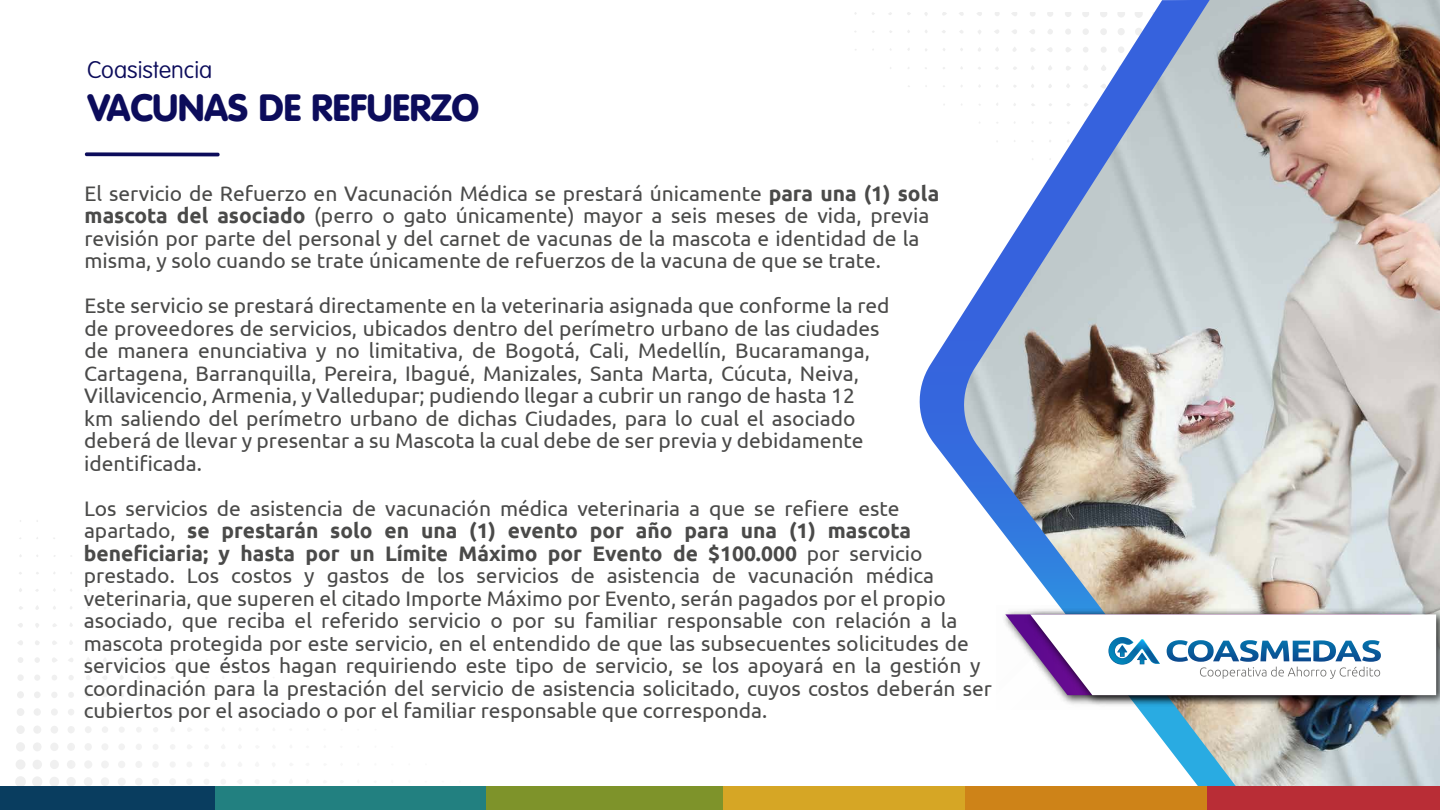
<style>
.page{position:relative;width:1440px;height:810px;background:#fff}
.page>*{position:absolute;margin:0;border:0;box-sizing:border-box;transform-origin:0 0}
.t1{font:900 37.42px "VAG Rounded Std";color:#0c0c5b}
.t2{font:100 23.7px "VAG Rounded Std";color:#0c0c5b}
.t3{font:21px/22.5px "Ubuntu";color:#4a4a49}
.s1{font-weight:700}
</style>
<div class="page">
<div style="left:15px;top:776px;width:11px;height:11px;background:#efefef;border-radius:50%"></div>
<div style="left:32px;top:776px;width:10px;height:11px;background:#efefef;border-radius:50%"></div>
<div style="left:16px;top:759px;width:10px;height:11px;background:#efefef;border-radius:50%"></div>
<div style="left:49px;top:777px;width:10px;height:10px;background:#efefef;border-radius:50%"></div>
<div style="left:33px;top:760px;width:9px;height:9px;background:#efefef;border-radius:50%"></div>
<div style="left:66px;top:777px;width:10px;height:10px;background:#efefef;border-radius:50%"></div>
<div style="left:16px;top:742px;width:9px;height:10px;background:#efefef;border-radius:50%"></div>
<div style="left:50px;top:760px;width:9px;height:9px;background:#efefef;border-radius:50%"></div>
<div style="left:84px;top:777px;width:9px;height:9px;background:#efefef;border-radius:50%"></div>
<div style="left:33px;top:742px;width:9px;height:9px;background:#efefef;border-radius:50%"></div>
<div style="left:67px;top:760px;width:9px;height:9px;background:#efefef;border-radius:50%"></div>
<div style="left:101px;top:777px;width:8px;height:9px;background:#efefef;border-radius:50%"></div>
<div style="left:16px;top:725px;width:9px;height:9px;background:#efefef;border-radius:50%"></div>
<div style="left:84px;top:760px;width:8px;height:9px;background:#efefef;border-radius:50%"></div>
<div style="left:50px;top:743px;width:9px;height:8px;background:#efefef;border-radius:50%"></div>
<div style="left:33px;top:725px;width:8px;height:9px;background:#efefef;border-radius:50%"></div>
<div style="left:118px;top:778px;width:8px;height:8px;background:#efefef;border-radius:4px"></div>
<div style="left:67px;top:743px;width:8px;height:8px;background:#efefef;border-radius:4px"></div>
<div style="left:51px;top:726px;width:7px;height:8px;background:#efefef;border-radius:50%"></div>
<div style="left:101px;top:761px;width:8px;height:8px;background:#efefef;border-radius:50%"></div>
<div style="left:135px;top:778px;width:8px;height:8px;background:#efefef;border-radius:50%"></div>
<div style="left:17px;top:708px;width:7px;height:8px;background:#efefef;border-radius:50%"></div>
<div style="left:84px;top:743px;width:8px;height:8px;background:#efefef;border-radius:50%"></div>
<div style="left:118px;top:761px;width:7px;height:7px;background:#efefef;border-radius:50%"></div>
<div style="left:34px;top:708px;width:7px;height:8px;background:#efefef;border-radius:50%"></div>
<div style="left:17px;top:691px;width:7px;height:7px;background:#efefef;border-radius:50%"></div>
<div style="left:68px;top:726px;width:7px;height:8px;background:#efefef;border-radius:50%"></div>
<div style="left:152px;top:778px;width:7px;height:7px;background:#efefef;border-radius:50%"></div>
<div style="left:101px;top:743px;width:7px;height:8px;background:#efefef;border-radius:50%"></div>
<div style="left:135px;top:761px;width:7px;height:7px;background:#efefef;border-radius:50%"></div>
<div style="left:51px;top:708px;width:7px;height:8px;background:#efefef;border-radius:50%"></div>
<div style="left:169px;top:778px;width:7px;height:7px;background:#efefef;border-radius:50%"></div>
<div style="left:85px;top:726px;width:7px;height:7px;background:#efefef;border-radius:50%"></div>
<div style="left:152px;top:761px;width:7px;height:7px;background:#efefef;border-radius:50%"></div>
<div style="left:34px;top:691px;width:7px;height:7px;background:#efefef;border-radius:50%"></div>
<svg style="left:68px;top:709px;width:6px;height:6px"></svg>
<div style="left:118px;top:743px;width:7px;height:7px;background:#efefef;border-radius:50%"></div>
<div style="left:186px;top:778px;width:7px;height:7px;background:#efefef;border-radius:50%"></div>
<svg style="left:51px;top:692px;width:6px;height:6px"></svg>
<div style="left:17px;top:674px;width:7px;height:7px;background:#efefef;border-radius:50%"></div>
<div style="left:135px;top:744px;width:7px;height:6px;background:#efefef;border-radius:3px"></div>
<div style="left:102px;top:726px;width:6px;height:7px;background:#efefef;border-radius:50%"></div>
<svg style="left:85px;top:709px;width:6px;height:6px"></svg>
<div style="left:170px;top:761px;width:6px;height:7px;background:#efefef;border-radius:50%"></div>
<div style="left:34px;top:674px;width:6px;height:7px;background:#efefef;border-radius:50%"></div>
<div style="left:119px;top:726px;width:6px;height:7px;background:#efefef;border-radius:50%"></div>
<div style="left:203px;top:779px;width:7px;height:6px;background:#efefef;border-radius:50%"></div>
<svg style="left:68px;top:692px;width:6px;height:6px"></svg>
<svg style="left:153px;top:744px;width:5px;height:6px"></svg>
<svg style="left:187px;top:762px;width:5px;height:5px"></svg>
<svg style="left:18px;top:657px;width:5px;height:6px"></svg>
<svg style="left:102px;top:709px;width:5px;height:6px"></svg>
<svg style="left:86px;top:692px;width:5px;height:5px"></svg>
<svg style="left:52px;top:675px;width:5px;height:5px"></svg>
<svg style="left:170px;top:744px;width:5px;height:5px"></svg>
<svg style="left:136px;top:727px;width:5px;height:5px"></svg>
<svg style="left:119px;top:709px;width:5px;height:6px"></svg>
<svg style="left:204px;top:762px;width:5px;height:5px"></svg>
<svg style="left:35px;top:657px;width:5px;height:6px"></svg>
<svg style="left:153px;top:727px;width:5px;height:5px"></svg>
<svg style="left:69px;top:675px;width:5px;height:5px"></svg>
<svg style="left:103px;top:692px;width:4px;height:5px"></svg>
<svg style="left:18px;top:640px;width:5px;height:5px"></svg>
<svg style="left:187px;top:745px;width:5px;height:4px"></svg>
<svg style="left:137px;top:709px;width:4px;height:5px"></svg>
<svg style="left:52px;top:658px;width:5px;height:4px"></svg>
<svg style="left:86px;top:675px;width:4px;height:5px"></svg>
<svg style="left:171px;top:727px;width:4px;height:5px"></svg>
<svg style="left:18px;top:623px;width:5px;height:4px"></svg>
<svg style="left:205px;top:745px;width:3px;height:4px"></svg>
<svg style="left:154px;top:710px;width:4px;height:4px"></svg>
<svg style="left:102px;top:676px;width:5px;height:4px"></svg>
<svg style="left:120px;top:693px;width:4px;height:4px"></svg>
<svg style="left:35px;top:641px;width:5px;height:4px"></svg>
<svg style="left:68px;top:658px;width:5px;height:4px"></svg>
<svg style="left:35px;top:623px;width:4px;height:5px"></svg>
<svg style="left:52px;top:641px;width:5px;height:4px"></svg>
<svg style="left:137px;top:693px;width:4px;height:4px"></svg>
<svg style="left:69px;top:641px;width:4px;height:4px"></svg>
<svg style="left:915px;top:12px;width:44px;height:775px"></svg>
<svg style="left:84px;top:152px;width:136px;height:4px"></svg>
<img style="left:959px;top:0;width:481px;height:787px">
<img style="left:996px;top:606px;width:26px;height:103px">
<img style="left:1022px;top:606px;width:418px;height:103px">
<svg style="left:1005px;top:614px;width:431px;height:81px"></svg>
<div style="left:0;top:787px;width:219px;height:23px;background:#093d5f"></div>
<div style="left:215px;top:787px;width:273px;height:23px;background:#228080"></div>
<div style="left:486px;top:787px;width:237px;height:23px;background:#7e932a"></div>
<div style="left:723px;top:787px;width:243px;height:23px;background:#d6a625"></div>
<div style="left:965px;top:787px;width:243px;height:23px;background:#ce8318"></div>
<div style="left:1208px;top:787px;width:232px;height:23px;background:#b92d36"></div>
<p class="t2" style="left:87px;top:56px;width:127px">Coasistencia</p>
<h1 class="t1" style="left:88px;top:85px;width:393px">VACUNAS DE REFUERZO</h1>
<p class="t3" style="left:85px;top:182px;width:856px">El servicio de Refuerzo en Vacunación Médica se prestará únicamente <span class="s1">para una (1) sola mascota del asociado</span> (perro o gato únicamente) mayor a seis meses de vida, previa revisión por parte del personal y del carnet de vacunas de la mascota e identidad de la misma, y solo cuando se trate únicamente de refuerzos de la vacuna de que se trate.</p>
<p class="t3" style="left:84px;top:294px;width:807px">Este servicio se prestará directamente en la veterinaria asignada que conforme la red de proveedores de servicios, ubicados dentro del perímetro urbano de las ciudades de manera enunciativa y no limitativa, de Bogotá, Cali, Medellín, Bucaramanga, Cartagena, Barranquilla, Pereira, Ibagué, Manizales, Santa Marta, Cúcuta, Neiva, Villavicencio, Armenia, y Valledupar; pudiendo llegar a cubrir un rango de hasta 12<br>km saliendo del perímetro urbano de dichas Ciudades, para lo cual el asociado deberá de llevar y presentar a su Mascota la cual debe de ser previa y debidamente identificada.</p>
<p class="t3" style="left:84px;top:497px;width:910px">Los servicios de asistencia de vacunación médica veterinaria a que se refiere este apartado, <span class="s1">se prestarán solo en una (1) evento por año para una (1) mascota beneficiaria; y hasta por un Límite Máximo por Evento de $100.000</span> por servicio prestado. Los costos y gastos de los servicios de asistencia de vacunación médica veterinaria, que superen el citado Importe Máximo por Evento, serán pagados por el propio asociado, que reciba el referido servicio o por su familiar responsable con relación a la mascota protegida por este servicio, en el entendido de que las subsecuentes solicitudes de servicios que éstos hagan requiriendo este tipo de servicio, se los apoyará en la gestión y coordinación para la prestación del servicio de asistencia solicitado, cuyos costos deberán ser cubiertos por el asociado o por el familiar responsable que corresponda.</p>
</div>
